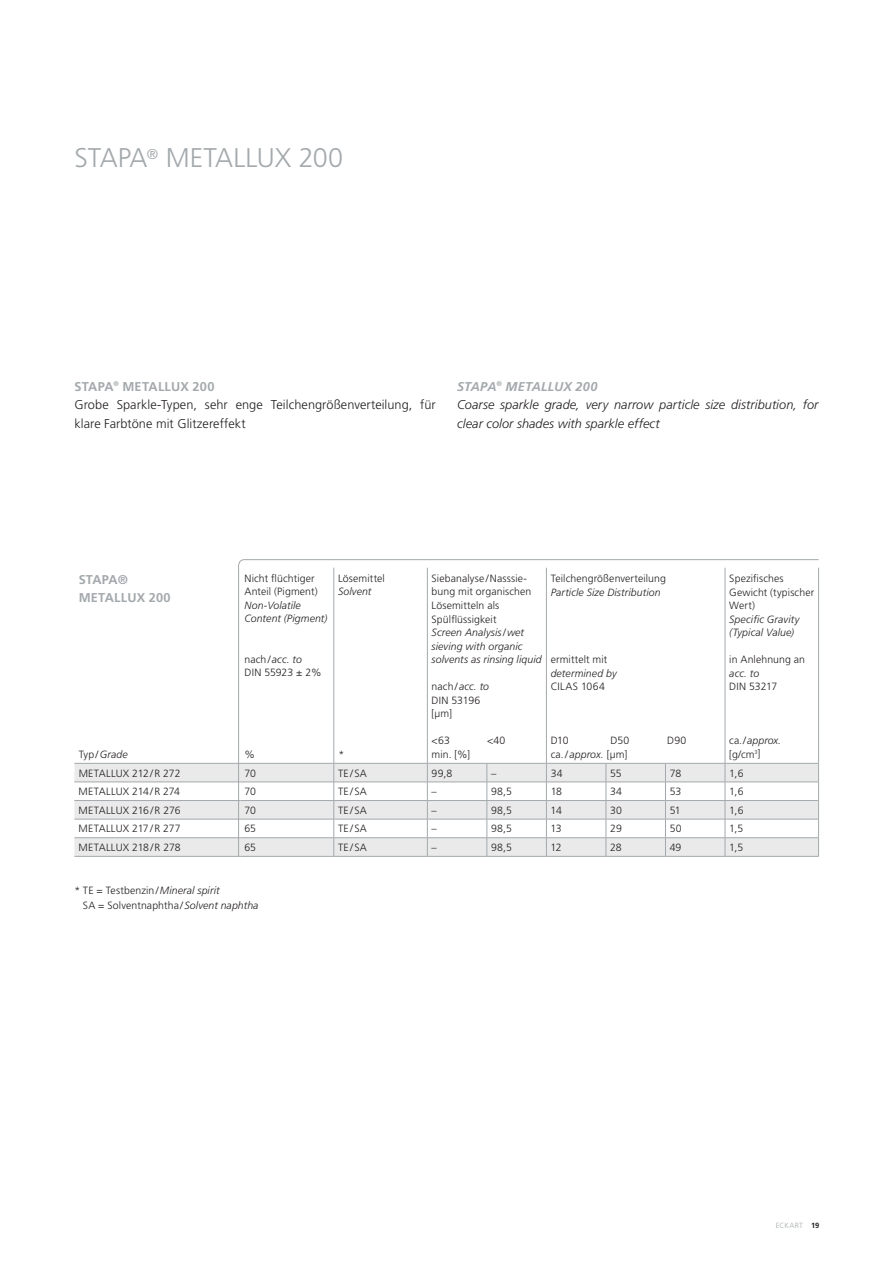
<style>
.page{position:relative;width:893px;height:1263px;background:#fff}
.page>*{position:absolute;margin:0;border:0;box-sizing:border-box;transform-origin:0 0}
.t1{font:300 27px "Frutiger LT Std";color:#a3a9ac}
.t2{font:italic 300 12.75px/18.6px "Frutiger LT Std";letter-spacing:.005em;color:#231f20}
.t3{font:300 12.75px/18.6px "Frutiger LT Std";letter-spacing:.005em;color:#231f20}
.t4{font:700 12.75px/18.6px "Frutiger LT Std";letter-spacing:.015em;color:#a3a9ac}
.t5{font:300 10.5px/13.5px "Frutiger LT Std";letter-spacing:.01em;color:#231f20}
.t6{font:italic 300 10.5px/13.5px "Frutiger LT Std";letter-spacing:.01em;color:#231f20}
.t7{font:300 10.5px "Frutiger LT Std";letter-spacing:.035em;color:#231f20}
.t8{font:300 7.5px "Frutiger LT Std";letter-spacing:.02em;color:#a3a9ac}
.s1{font-weight:700;color:#a3a9ac}
.s2{font-style:normal}
.s3{font-style:italic}
.s4{font-weight:700;color:#231f20}
</style>
<div class="page">
<svg style="left:74px;top:764px;width:164px;height:92px;fill:#eaeaea"></svg>
<hr style="left:74px;top:763px;width:166px;height:1px;background:#a3a9ac">
<hr style="left:74px;top:782px;width:166px;height:1px;background:#a3a9ac">
<hr style="left:74px;top:800px;width:166px;height:1px;background:#a3a9ac">
<hr style="left:74px;top:819px;width:166px;height:1px;background:#a3a9ac">
<hr style="left:74px;top:837px;width:166px;height:1px;background:#a3a9ac">
<hr style="left:74px;top:856px;width:166px;height:1px;background:#a3a9ac">
<svg style="left:238px;top:559px;width:581px;height:298px"></svg>
<h1 class="t1" style="left:74px;top:143px;width:270px">STAPA<sup>®</sup> METALLUX 200</h1>
<p class="t3" style="left:74px;top:377px;width:363px"><span class="s1">STAPA</span><sup>®</sup> <span class="s1">METALLUX 200<br></span>Grobe Sparkle-Typen, sehr enge Teilchengrößenverteilung, für klare Farbtöne mit Glitzereffekt</p>
<p class="t2" style="left:457px;top:377px;width:363px"><span class="s1">STAPA</span><sup>®</sup> <span class="s1">METALLUX 200<br></span>Coarse sparkle grade, very narrow particle size distribution, for clear color shades with sparkle effect</p>
<p class="t4" style="left:79px;top:570px;width:93px">STAPA®<br>METALLUX 200</p>
<p class="t6" style="left:79px;top:748px;width:51px"><span class="s2">Typ/</span>Grade</p>
<p class="t5" style="left:244px;top:572px;width:75px">Nicht flüchtiger<br>Anteil (Pigment)</p>
<p class="t6" style="left:244px;top:599px;width:84px">Non-Volatile<br>Content (Pigment)</p>
<p class="t5" style="left:244px;top:653px;width:79px">nach/<span class="s3">acc. to<br></span>DIN 55923 ± 2%</p>
<p class="t5" style="left:338px;top:572px;width:48px">Lösemittel</p>
<p class="t6" style="left:338px;top:585px;width:35px">Solvent</p>
<p class="t5" style="left:244px;top:747px;width:12px">%</p>
<p class="t6" style="left:338px;top:747px;width:7px">*</p>
<p class="t5" style="left:432px;top:572px;width:101px">Siebanalyse/Nasssie&shy;bung mit organischen<br>Lösemitteln als<br>Spülflüssigkeit</p>
<p class="t6" style="left:432px;top:626px;width:112px">Screen Analysis/wet sieving with organic solvents as rinsing liquid</p>
<p class="t5" style="left:432px;top:680px;width:59px">nach/ <span class="s3">acc. to<br></span>DIN 53196 [µm]</p>
<p class="t5" style="left:432px;top:734px;width:20px">&lt;63</p>
<p class="t5" style="left:487px;top:734px;width:20px">&lt;40</p>
<p class="t5" style="left:432px;top:747px;width:40px">min. [%]</p>
<p class="t5" style="left:551px;top:572px;width:117px">Teilchengrößenverteilung</p>
<p class="t6" style="left:551px;top:585px;width:112px">Particle Size Distribution</p>
<p class="t5" style="left:551px;top:653px;width:58px">ermittelt mit</p>
<p class="t6" style="left:551px;top:666px;width:67px">determined by</p>
<p class="t7" style="left:551px;top:680px;width:56px">CILAS 1064</p>
<p class="t5" style="left:551px;top:734px;width:20px">D10</p>
<p class="t5" style="left:610px;top:734px;width:20px">D50</p>
<p class="t5" style="left:667px;top:734px;width:21px">D90</p>
<p class="t5" style="left:551px;top:747px;width:78px">ca./ <span class="s3">approx.</span> [µm]</p>
<p class="t5" style="left:729px;top:572px;width:86px">Spezifisches<br>Gewicht (typischer<br>Wert)</p>
<p class="t6" style="left:729px;top:612px;width:72px">Specific Gravity (Typical Value)</p>
<p class="t5" style="left:729px;top:653px;width:77px">in Anlehnung an</p>
<p class="t6" style="left:729px;top:666px;width:32px">acc. to</p>
<p class="t5" style="left:729px;top:680px;width:50px">DIN 53217</p>
<p class="t5" style="left:729px;top:734px;width:53px">ca./<span class="s3">approx. </span>[g/cm<sup>3</sup>]</p>
<p class="t5" style="left:79px;top:766px;width:103px">METALLUX 212/R 272</p>
<p class="t5" style="left:244px;top:766px;width:13px">70</p>
<p class="t5" style="left:338px;top:766px;width:30px">TE/SA</p>
<p class="t5" style="left:432px;top:766px;width:22px">99,8</p>
<p class="t5" style="left:491px;top:766px;width:7px">–</p>
<p class="t5" style="left:551px;top:766px;width:13px">34</p>
<p class="t5" style="left:610px;top:766px;width:13px">55</p>
<p class="t5" style="left:670px;top:766px;width:13px">78</p>
<p class="t5" style="left:729px;top:766px;width:16px">1,6</p>
<p class="t5" style="left:79px;top:785px;width:103px">METALLUX 214/R 274</p>
<p class="t5" style="left:244px;top:785px;width:13px">70</p>
<p class="t5" style="left:338px;top:785px;width:30px">TE/SA</p>
<p class="t5" style="left:432px;top:785px;width:7px">–</p>
<p class="t5" style="left:491px;top:785px;width:22px">98,5</p>
<p class="t5" style="left:551px;top:785px;width:13px">18</p>
<p class="t5" style="left:610px;top:785px;width:13px">34</p>
<p class="t5" style="left:670px;top:785px;width:13px">53</p>
<p class="t5" style="left:729px;top:785px;width:16px">1,6</p>
<p class="t5" style="left:79px;top:803px;width:103px">METALLUX 216/R 276</p>
<p class="t5" style="left:244px;top:803px;width:13px">70</p>
<p class="t5" style="left:338px;top:803px;width:30px">TE/SA</p>
<p class="t5" style="left:432px;top:803px;width:7px">–</p>
<p class="t5" style="left:491px;top:803px;width:22px">98,5</p>
<p class="t5" style="left:551px;top:803px;width:13px">14</p>
<p class="t5" style="left:610px;top:803px;width:13px">30</p>
<p class="t5" style="left:670px;top:803px;width:13px">51</p>
<p class="t5" style="left:729px;top:803px;width:16px">1,6</p>
<p class="t5" style="left:79px;top:822px;width:103px">METALLUX 217/R 277</p>
<p class="t5" style="left:244px;top:822px;width:13px">65</p>
<p class="t5" style="left:338px;top:822px;width:30px">TE/SA</p>
<p class="t5" style="left:432px;top:822px;width:7px">–</p>
<p class="t5" style="left:491px;top:822px;width:22px">98,5</p>
<p class="t5" style="left:551px;top:822px;width:13px">13</p>
<p class="t5" style="left:610px;top:822px;width:13px">29</p>
<p class="t5" style="left:670px;top:822px;width:13px">50</p>
<p class="t5" style="left:729px;top:822px;width:16px">1,5</p>
<p class="t5" style="left:79px;top:841px;width:104px">METALLUX 218/R 278</p>
<p class="t5" style="left:244px;top:841px;width:13px">65</p>
<p class="t5" style="left:338px;top:841px;width:30px">TE/SA</p>
<p class="t5" style="left:432px;top:841px;width:7px">–</p>
<p class="t5" style="left:491px;top:841px;width:22px">98,5</p>
<p class="t5" style="left:551px;top:841px;width:13px">12</p>
<p class="t5" style="left:610px;top:841px;width:13px">28</p>
<p class="t5" style="left:670px;top:841px;width:13px">49</p>
<p class="t5" style="left:729px;top:841px;width:16px">1,5</p>
<p class="t5" style="left:83px;top:883px;width:177px;line-height:15px;text-indent:-9px">* TE = Testbenzin/<span class="s3">Mineral spirit<br></span>SA = Solventnaphtha / <span class="s3">Solvent naphtha</span></p>
<p class="t8" style="left:776px;top:1221px;width:45px">ECKART <span class="s4">19</span></p>
</div>
